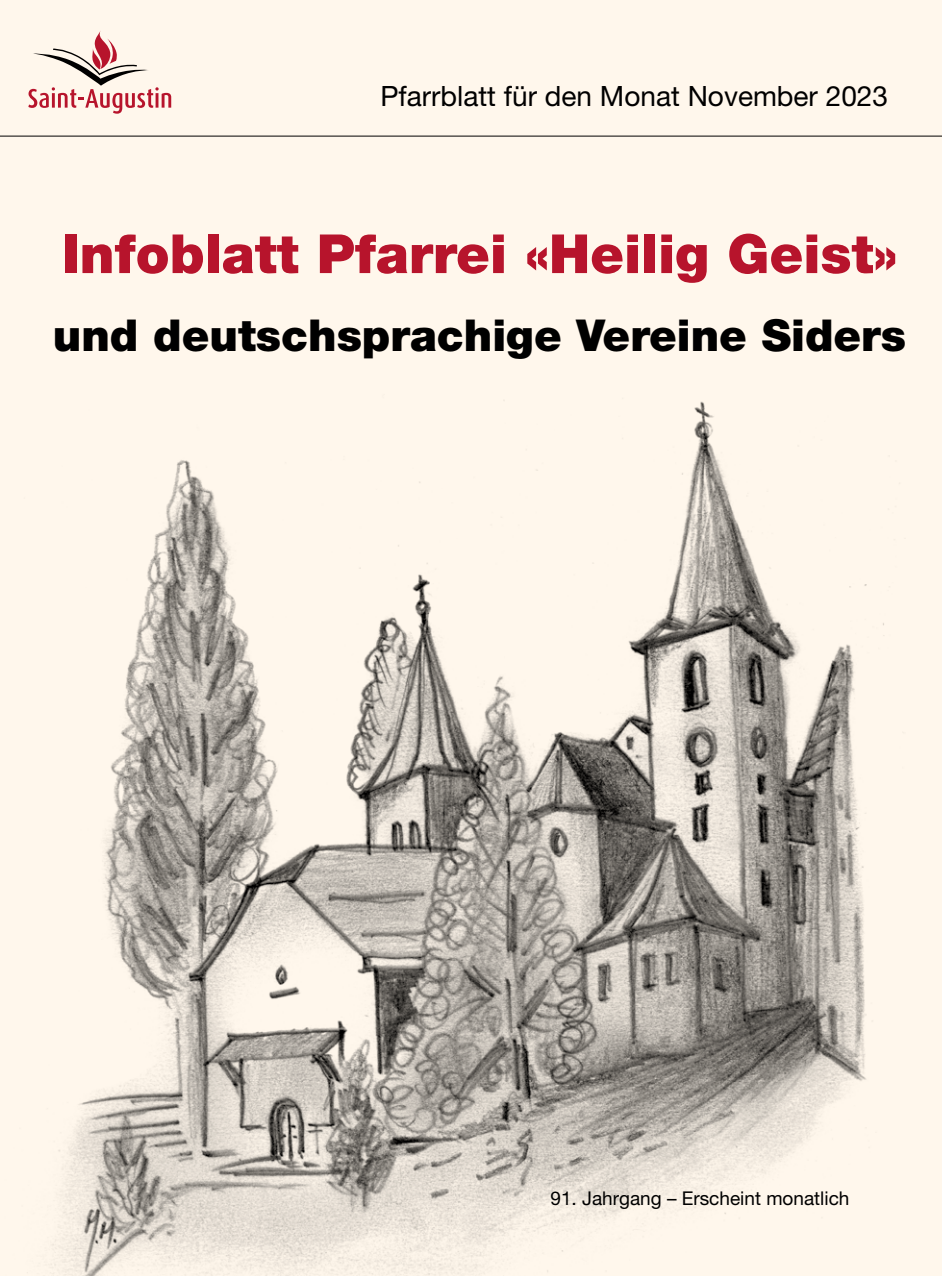
<style>
.page{position:relative;width:942px;height:1276px;background:#fff}
.page>*{position:absolute;margin:0;border:0;box-sizing:border-box;transform-origin:0 0}
.t1{font:900 54px "Helvetica Neue LT Pro";color:#b7142c}
.t2{font:900 44px "Helvetica Neue LT Pro";color:#000}
.t3{font:28px "Helvetica Neue LT Pro";color:#000}
.t4{font:19px "Helvetica Neue LT Pro";color:#000}
</style>
<div class="page">
<div style="left:0;top:0;width:941px;height:1276px;background:#fff7ec"></div>
<hr style="left:0;top:136px;width:941px;height:1px;background:#000">
<img style="left:51px;top:401px;width:833px;height:875px">
<svg style="left:28px;top:31px;width:143px;height:83px"></svg>
<p class="t3" style="left:380px;top:80px;width:509px">Pfarrblatt für den Monat November 2023</p>
<h1 class="t1" style="left:62px;top:222px;width:837px">Infoblatt Pfarrei «Heilig Geist»</h1>
<h2 class="t2" style="left:53px;top:309px;width:854px">und deutschsprachige Vereine Siders</h2>
<p class="t4" style="left:550px;top:1187px;width:300px">91. Jahrgang – Erscheint monatlich</p>
</div>
